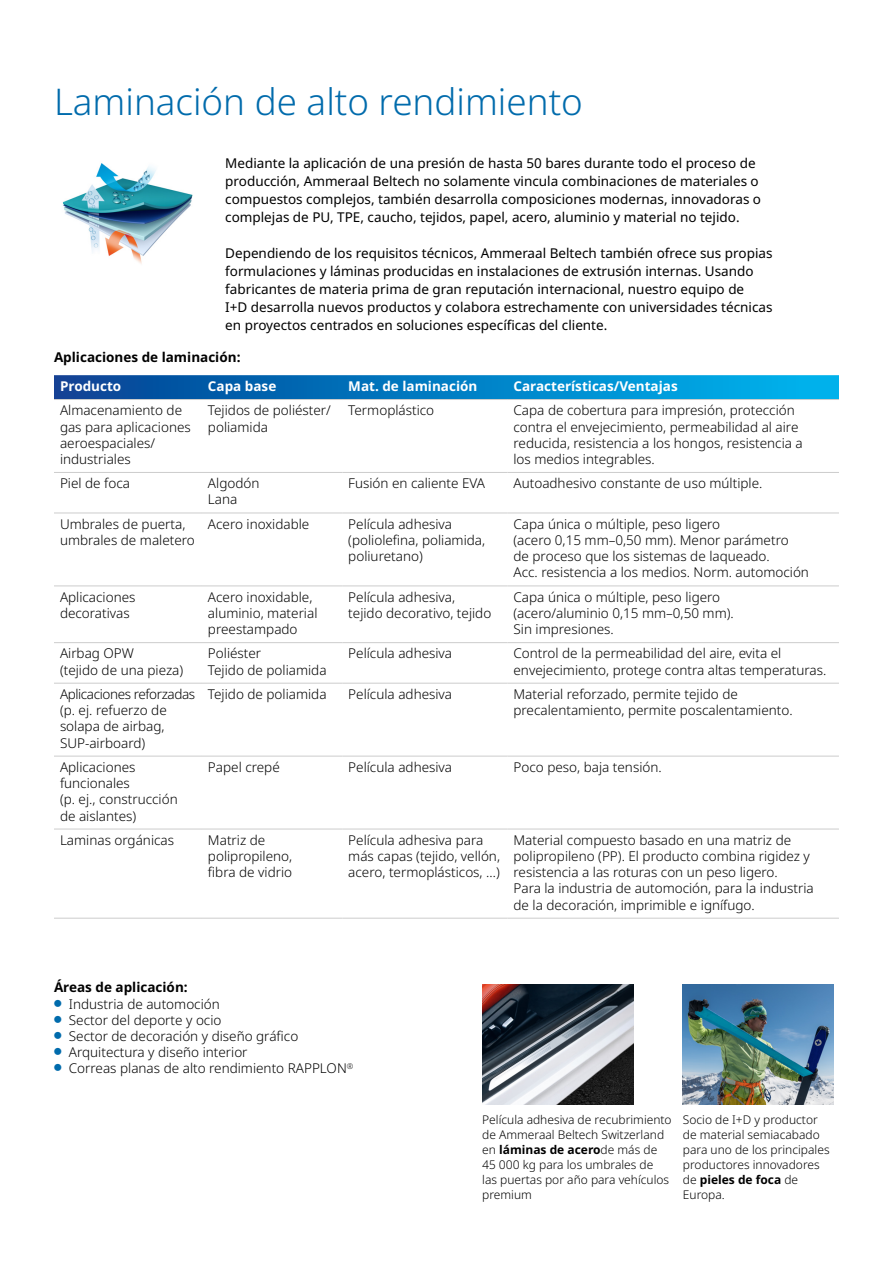
<style>
.page{position:relative;width:893px;height:1263px;background:#fff}
.page>*{position:absolute;margin:0;border:0;box-sizing:border-box;transform-origin:0 0}
.t1{font:300 36.75px "Noto Sans";color:#006bac}
.t2{font:300 13.5px/16.2px "Noto Sans";color:#000}
.t3{font:13.5px/18px "Noto Sans";color:#000}
.t4{font:700 13.5px "Noto Sans";color:#fff}
.t5{font:700 13.5px "Noto Sans";color:#000}
.t6{font:300 12px/15px "Noto Sans";color:#000}
.s1{font-weight:700}
</style>
<div class="page">
<img style="left:62px;top:163px;width:131px;height:101px">
<svg style="left:54px;top:375px;width:785px;height:24px;background:#037dc3"></svg>
<svg style="left:54px;top:512px;width:785px;height:317px"></svg>
<hr style="left:54px;top:399px;width:148px;height:1px;background:#ccc">
<hr style="left:202px;top:399px;width:140px;height:1px;background:#ccc">
<hr style="left:342px;top:399px;width:165px;height:1px;background:#ccc">
<hr style="left:507px;top:399px;width:332px;height:1px;background:#ccc">
<hr style="left:54px;top:472px;width:148px;height:1px;background:#ccc">
<hr style="left:202px;top:472px;width:140px;height:1px;background:#ccc">
<hr style="left:342px;top:472px;width:165px;height:1px;background:#ccc">
<hr style="left:507px;top:472px;width:332px;height:1px;background:#ccc">
<hr style="left:54px;top:513px;width:148px;height:1px;background:#ccc">
<hr style="left:202px;top:513px;width:140px;height:1px;background:#ccc">
<hr style="left:342px;top:513px;width:165px;height:1px;background:#ccc">
<hr style="left:507px;top:513px;width:332px;height:1px;background:#ccc">
<hr style="left:54px;top:586px;width:148px;height:1px;background:#ccc">
<hr style="left:202px;top:586px;width:140px;height:1px;background:#ccc">
<hr style="left:342px;top:586px;width:165px;height:1px;background:#ccc">
<hr style="left:507px;top:586px;width:332px;height:1px;background:#ccc">
<hr style="left:54px;top:642px;width:148px;height:1px;background:#ccc">
<hr style="left:202px;top:642px;width:140px;height:1px;background:#ccc">
<hr style="left:342px;top:642px;width:165px;height:1px;background:#ccc">
<hr style="left:507px;top:642px;width:332px;height:1px;background:#ccc">
<hr style="left:54px;top:683px;width:148px;height:1px;background:#ccc">
<hr style="left:202px;top:683px;width:140px;height:1px;background:#ccc">
<hr style="left:342px;top:683px;width:165px;height:1px;background:#ccc">
<hr style="left:507px;top:683px;width:332px;height:1px;background:#ccc">
<hr style="left:54px;top:756px;width:148px;height:1px;background:#ccc">
<hr style="left:202px;top:756px;width:140px;height:1px;background:#ccc">
<hr style="left:342px;top:756px;width:165px;height:1px;background:#ccc">
<hr style="left:507px;top:756px;width:332px;height:1px;background:#ccc">
<hr style="left:54px;top:829px;width:148px;height:1px;background:#ccc">
<hr style="left:202px;top:829px;width:140px;height:1px;background:#ccc">
<hr style="left:342px;top:829px;width:165px;height:1px;background:#ccc">
<hr style="left:507px;top:829px;width:332px;height:1px;background:#ccc">
<hr style="left:54px;top:918px;width:148px;height:1px;background:#ccc">
<hr style="left:202px;top:918px;width:140px;height:1px;background:#ccc">
<hr style="left:342px;top:918px;width:165px;height:1px;background:#ccc">
<hr style="left:507px;top:918px;width:332px;height:1px;background:#ccc">
<img style="left:482px;top:984px;width:151px;height:121px">
<img style="left:683px;top:984px;width:151px;height:121px">
<h1 class="t1" style="left:54px;top:75px;width:530px">Laminación de alto rendimiento</h1>
<p class="t3" style="left:225px;top:154px;width:537px">Mediante la aplicación de una presión de hasta 50 bares durante todo el proceso de producción, Ammeraal Beltech no solamente vincula combinaciones de materiales o compuestos complejos, también desarrolla composiciones modernas, innovadoras o complejas de PU, TPE, caucho, tejidos, papel, acero, aluminio y material no tejido.</p>
<p class="t3" style="left:225px;top:244px;width:549px">Dependiendo de los requisitos técnicos, Ammeraal Beltech también ofrece sus propias formulaciones y láminas producidas en instalaciones de extrusión internas. Usando fabricantes de materia prima de gran reputación internacional, nuestro equipo de<br>I+D desarrolla nuevos productos y colabora estrechamente con universidades técnicas en proyectos centrados en soluciones específicas del cliente.</p>
<p class="t5" style="left:54px;top:348px;width:188px">Aplicaciones de laminación:</p>
<p class="t4" style="left:60px;top:377px;width:63px">Producto</p>
<p class="t4" style="left:208px;top:377px;width:70px">Capa base</p>
<p class="t4" style="left:348px;top:377px;width:131px">Mat. de laminación</p>
<p class="t4" style="left:513px;top:377px;width:166px">Características/Ventajas</p>
<p class="t2" style="left:60px;top:403px;width:132px">Almacenamiento de gas para aplicaciones aeroespaciales/ industriales</p>
<p class="t2" style="left:208px;top:403px;width:124px">Tejidos de poliéster/ poliamida</p>
<p class="t2" style="left:348px;top:403px;width:87px">Termoplástico</p>
<p class="t2" style="left:513px;top:403px;width:291px">Capa de cobertura para impresión, protección contra el envejecimiento, permeabilidad al aire reducida, resistencia a los hongos, resistencia a los medios integrables.</p>
<p class="t2" style="left:60px;top:476px;width:72px">Piel de foca</p>
<p class="t2" style="left:208px;top:476px;width:53px">Algodón<br>Lana</p>
<p class="t2" style="left:348px;top:476px;width:138px">Fusión en caliente EVA</p>
<p class="t2" style="left:513px;top:476px;width:250px">Autoadhesivo constante de uso múltiple.</p>
<p class="t2" style="left:60px;top:516px;width:136px">Umbrales de puerta, umbrales de maletero</p>
<p class="t2" style="left:208px;top:516px;width:103px">Acero inoxidable</p>
<p class="t2" style="left:348px;top:516px;width:138px">Película adhesiva (poliolefina, poliamida, poliuretano)</p>
<p class="t2" style="left:513px;top:516px;width:297px">Capa única o múltiple, peso ligero<br>(acero 0,15 mm–0,50 mm). Menor parámetro<br>de proceso que los sistemas de laqueado.<br>Acc. resistencia a los medios. Norm. automoción</p>
<p class="t2" style="left:60px;top:589px;width:77px">Aplicaciones decorativas</p>
<p class="t2" style="left:208px;top:589px;width:111px">Acero inoxidable, aluminio, material preestampado</p>
<p class="t2" style="left:348px;top:589px;width:145px">Película adhesiva, tejido decorativo, tejido</p>
<p class="t2" style="left:513px;top:589px;width:222px">Capa única o múltiple, peso ligero (acero/aluminio 0,15 mm–0,50 mm).<br>Sin impresiones.</p>
<p class="t2" style="left:60px;top:646px;width:125px">Airbag OPW<br>(tejido de una pieza)</p>
<p class="t2" style="left:208px;top:646px;width:120px">Poliéster<br>Tejido de poliamida</p>
<p class="t2" style="left:348px;top:646px;width:105px">Película adhesiva</p>
<p class="t2" style="left:513px;top:646px;width:314px">Control de la permeabilidad del aire, evita el envejecimiento, protege contra altas temperaturas.</p>
<p class="t2" style="left:60px;top:686px;width:137px">Aplicaciones reforzadas (p. ej. refuerzo de solapa de airbag,<br>SUP-airboard)</p>
<p class="t2" style="left:208px;top:686px;width:120px">Tejido de poliamida</p>
<p class="t2" style="left:348px;top:686px;width:105px">Película adhesiva</p>
<p class="t2" style="left:513px;top:686px;width:281px">Material reforzado, permite tejido de precalentamiento, permite poscalentamiento.</p>
<p class="t2" style="left:60px;top:759px;width:119px">Aplicaciones funcionales<br>(p. ej., construcción de aislantes)</p>
<p class="t2" style="left:208px;top:759px;width:73px">Papel crepé</p>
<p class="t2" style="left:348px;top:759px;width:105px">Película adhesiva</p>
<p class="t2" style="left:513px;top:759px;width:150px">Poco peso, baja tensión.</p>
<p class="t2" style="left:60px;top:832px;width:116px">Laminas orgánicas</p>
<p class="t2" style="left:208px;top:832px;width:86px">Matriz de polipropileno, fibra de vidrio</p>
<p class="t2" style="left:348px;top:832px;width:153px">Película adhesiva para más capas (tejido, vellón, acero, termoplásticos, …)</p>
<p class="t2" style="left:513px;top:832px;width:302px">Material compuesto basado en una matriz de polipropileno (PP). El producto combina rigidez y resistencia a las roturas con un peso ligero.<br>Para la industria de automoción, para la industria de la decoración, imprimible e ignífugo.</p>
<p class="t2" style="left:54px;top:980px;width:301px"><span class="s1">Áreas de aplicación:<br></span><sup>4</sup> Industria de automoción<br><sup>4</sup> Sector del deporte y ocio<br><sup>4</sup> Sector de decoración y diseño gráfico<br><sup>4</sup> Arquitectura y diseño interior<br><sup>4</sup> Correas planas de alto rendimiento RAPPLON<sup>®</sup></p>
<p class="t6" style="left:482px;top:1112px;width:191px">Película adhesiva de recubrimiento de Ammeraal Beltech Switzerland en <span class="s1">láminas de acero</span>de más de<br>45 000 kg para los umbrales de<br>las puertas por año para vehículos premium</p>
<p class="t6" style="left:683px;top:1112px;width:148px">Socio de I+D y productor de material semiacabado para uno de los principales productores innovadores de <span class="s1">pieles de foca</span> de<br>Europa.</p>
</div>
